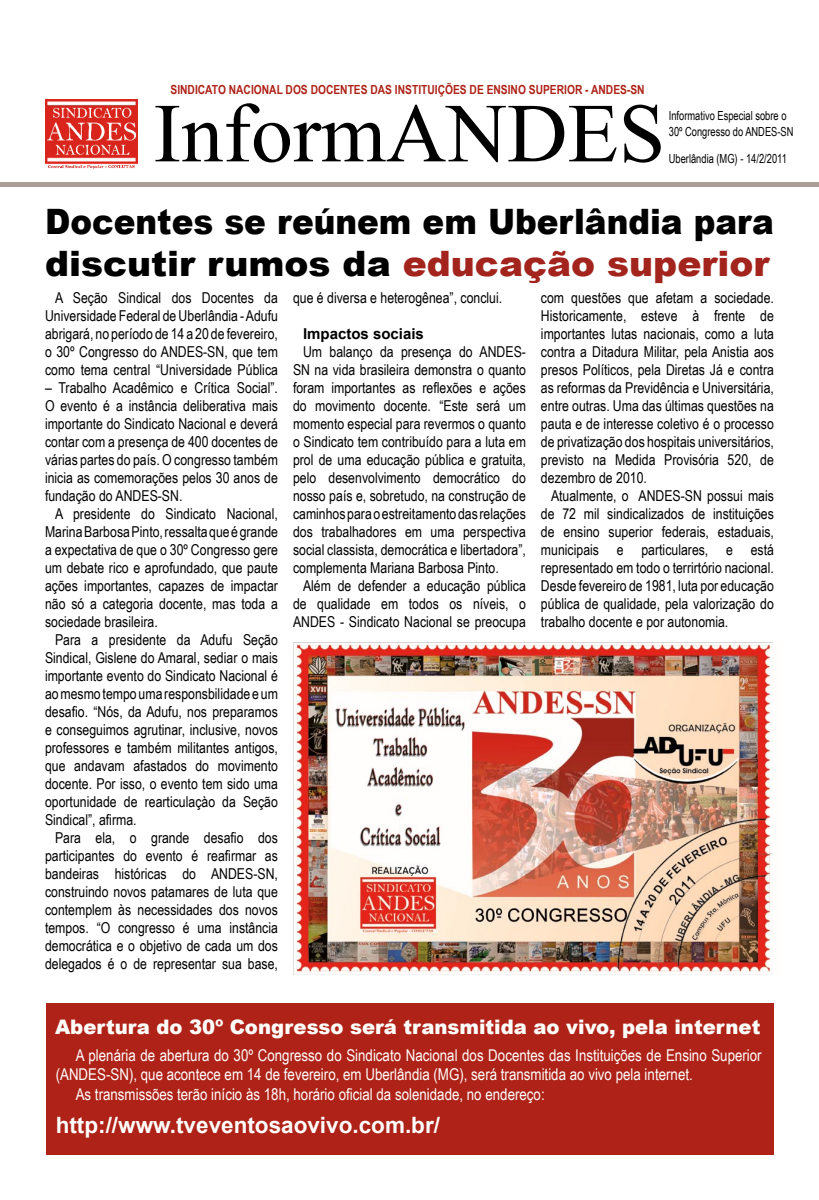
<style>
.page{position:relative;width:819px;height:1200px;background:#fff}
.page>*{position:absolute;margin:0;border:0;box-sizing:border-box;transform-origin:0 0}
.t1{font:83.75px "Times New Roman";color:#000}
.t2{font:900 35px/42px "Arial";color:#000;scale:.93 1}
.t3{font:700 22.5px "Arial";color:#fffefd}
.t4{font:900 20px "Arial";color:#fffefb}
.t5{font:16.25px "Arial Narrow";color:#fffefd}
.t6{font:15px/18px "Arial Narrow";color:#000;text-align:justify}
.t7{font:700 15px "Arial";color:#000}
.t8{font:12.5px/16.2px "Arial Narrow";color:#000;scale:.91 1}
.t9{font:700 12.5px "Arial Narrow";color:#ae2217}
.s1{color:#a2241c}
</style>
<div class="page">
<svg style="left:0;top:99px;width:819px;height:88px"></svg>
<img style="left:45px;top:100px;width:93px;height:68px">
<img style="left:293px;top:643px;width:479px;height:332px">
<div style="left:46px;top:1003px;width:727px;height:151px;background:#ae2217"></div>
<p class="t9" style="left:170px;top:80px;width:476px">SINDICATO NACIONAL DOS DOCENTES DAS INSTITUIÇÕES DE ENSINO SUPERIOR - ANDES-SN</p>
<h1 class="t1" style="left:153px;top:77px;width:513px">InformANDES</h1>
<p class="t8" style="left:669px;top:107px;width:139px">Informativo Especial sobre o<br>30º Congresso do ANDES-SN</p>
<p class="t8" style="left:669px;top:150px;width:131px">Uberlândia (MG) - 14/2/2011</p>
<h2 class="t2" style="left:45px;top:199px;width:785px">Docentes se reúnem em Uberlândia para discutir rumos da <span class="s1">educação superior</span></h2>
<p class="t6" style="left:45px;top:289px;width:234px;text-indent:10px">A Seção Sindical dos Docentes da Universidade Federal de Uberlândia - Adufu abrigará, no período de 14 a 20 de fevereiro, o 30º Congresso do ANDES-SN, que tem como tema central “Universidade Pública</p>
<p class="t6" style="left:45px;top:379px;width:234px">– Trabalho Acadêmico e Crítica Social”.<br>O evento é a instância deliberativa mais importante do Sindicato Nacional e deverá contar com a presença de 400 docentes de várias partes do país. O congresso também inicia as comemorações pelos 30 anos de fundação do ANDES-SN.</p>
<p class="t6" style="left:45px;top:505px;width:234px;text-indent:10px">A presidente do Sindicato Nacional, Marina Barbosa Pinto, ressalta que é grande a expectativa de que o 30º Congresso gere um debate rico e aprofundado, que paute ações importantes, capazes de impactar não só a categoria docente, mas toda a sociedade brasileira.</p>
<p class="t6" style="left:45px;top:631px;width:234px;text-indent:10px">Para a presidente da Adufu Seção Sindical, Gislene do Amaral, sediar o mais importante evento do Sindicato Nacional é ao mesmo tempo uma responsbilidade e um desafio. “Nós, da Adufu, nos preparamos e conseguimos agrutinar, inclusive, novos professores e também militantes antigos, que andavam afastados do movimento docente. Por isso, o evento tem sido uma oportunidade de rearticulaçào da Seção Sindical”, afirma.</p>
<p class="t6" style="left:45px;top:829px;width:234px;text-indent:10px">Para ela, o grande desafio dos participantes do evento é reafirmar as bandeiras históricas do ANDES-SN, construindo novos patamares de luta que contemplem às necessidades dos novos tempos. “O congresso é uma instância democrática e o objetivo de cada um dos delegados é o de representar sua base,</p>
<p class="t6" style="left:541px;top:289px;width:234px">com questões que afetam a sociedade.<br>Historicamente, esteve à frente de importantes lutas nacionais, como a luta contra a Ditadura Militar, pela Anistia aos presos Políticos, pela Diretas Já e contra as reformas da Previdência e Universitária, entre outras. Uma das últimas questões na pauta e de interesse coletivo é o processo de privatização dos hospitais universitários, previsto na Medida Provisória 520, de dezembro de 2010.</p>
<p class="t6" style="left:541px;top:487px;width:234px;text-indent:10px">Atualmente, o ANDES-SN possui mais de 72 mil sindicalizados de instituições de ensino superior federais, estaduais, municipais e particulares, e está representado em todo o terrirtório nacional.<br>Desde fevereiro de 1981, luta por educação pública de qualidade, pela valorização do trabalho docente e por autonomia.</p>
<p class="t6" style="left:293px;top:289px;width:211px">que é diversa e heterogênea”, conclui.</p>
<p class="t7" style="left:303px;top:324px;width:122px">Impactos sociais</p>
<p class="t6" style="left:293px;top:343px;width:234px;text-indent:10px">Um balanço da presença do ANDES-SN na vida brasileira demonstra o quanto foram importantes as reflexões e ações do movimento docente. “Este será um momento especial para revermos o quanto o Sindicato tem contribuído para a luta em prol de uma educação pública e gratuita, pelo desenvolvimento democrático do nosso país e, sobretudo, na construção de caminhos para o estreitamento das relações dos trabalhadores em uma perspectiva social classista, democrática e libertadora”, complementa Mariana Barbosa Pinto.</p>
<p class="t6" style="left:293px;top:577px;width:234px;text-indent:10px">Além de defender a educação pública de qualidade em todos os níveis, o ANDES - Sindicato Nacional se preocupa</p>
<h3 class="t4" style="left:55px;top:1013px;width:707px">Abertura do 30º Congresso será transmitida ao vivo, pela internet</h3>
<p class="t5" style="left:76px;top:1043px;width:687px">A plenária de abertura do 30º Congresso do Sindicato Nacional dos Docentes das Instituições de Ensino Superior</p>
<p class="t5" style="left:56px;top:1062px;width:638px">(ANDES-SN), que acontece em 14 de fevereiro, em Uberlândia (MG), será transmitida ao vivo pela internet.</p>
<p class="t5" style="left:76px;top:1082px;width:470px">As transmissões terão início às 18h, horário oficial da solenidade, no endereço:</p>
<h3 class="t3" style="left:56px;top:1110px;width:386px">http://www.tveventosaovivo.com.br/</h3>
</div>
